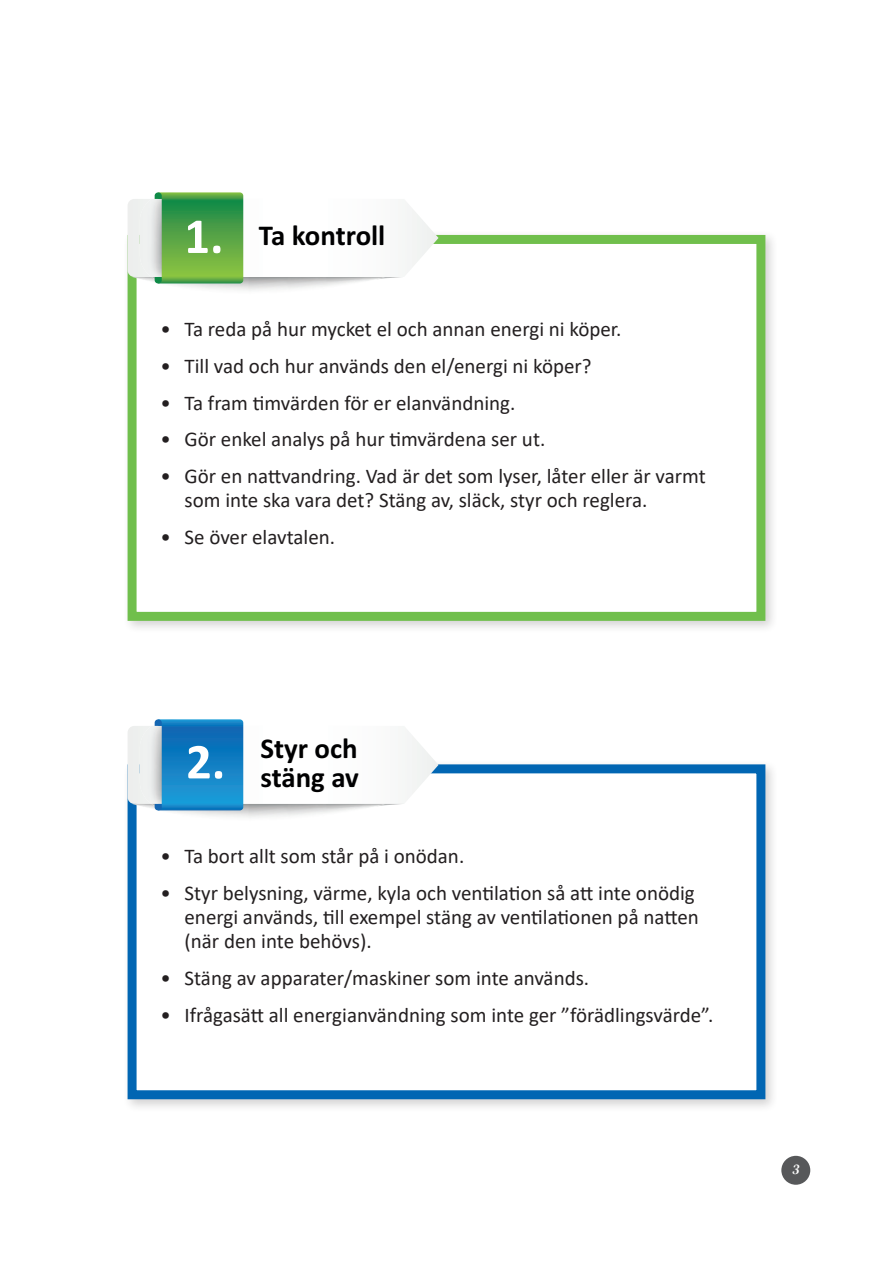
<style>
.page{position:relative;width:893px;height:1263px;background:#fff}
.page>*{position:absolute;margin:0;border:0;box-sizing:border-box;transform-origin:0 0}
.t1{font:700 28.8px "Calibri";letter-spacing:-.005em;color:#000001}
.t2{font:21px/24px "Calibri";color:#231f20}
.t3{font:13.5px "Script MT Bold";color:#fff}
.s1{font-size:50.7px;color:#fff}
</style>
<div class="page">
<div style="left:781px;top:1156px;width:29px;height:29px;background:#57585a;border-radius:50%"></div>
<div style="left:123px;top:760px;width:656px;height:353px;background:#231f20;opacity:.2"></div>
<div style="left:128px;top:764px;width:637px;height:335px;background:#fff;border:9px solid #0166b3"></div>
<div style="left:123px;top:230px;width:656px;height:404px;background:#231f20;opacity:.2"></div>
<div style="left:128px;top:235px;width:637px;height:386px;background:#fff;border:9px solid #70bf4c"></div>
<svg style="left:128px;top:192px;width:311px;height:92px"></svg>
<svg style="left:128px;top:719px;width:311px;height:92px"></svg>
<h1 class="t1" style="left:184px;top:215px;width:203px"><span class="s1">1.</span> Ta kontroll</h1>
<p class="t2" style="left:161px;top:317px;width:462px">• Ta reda på hur mycket el och annan energi ni köper.</p>
<p class="t2" style="left:161px;top:353px;width:433px">• Till vad och hur används den el/energi ni köper?</p>
<p class="t2" style="left:161px;top:390px;width:356px">• Ta fram timvärden för er elanvändning.</p>
<p class="t2" style="left:161px;top:427px;width:386px">• Gör enkel analys på hur timvärdena ser ut.</p>
<p class="t2" style="left:185px;top:464px;width:523px;text-indent:-24px">• Gör en nattvandring. Vad är det som lyser, låter eller är varmt som inte ska vara det? Stäng av, släck, styr och reglera.</p>
<p class="t2" style="left:161px;top:524px;width:176px">• Se över elavtalen.</p>
<h1 class="t1" style="left:261px;top:728px;width:99px">Styr och</h1>
<h1 class="t1" style="left:186px;top:757px;width:174px"><sup>2.</sup> stäng av</h1>
<p class="t2" style="left:161px;top:844px;width:305px">• Ta bort allt som står på i onödan.</p>
<p class="t2" style="left:185px;top:881px;width:516px;text-indent:-24px">• Styr belysning, värme, kyla och ventilation så att inte onödig energi används, till exempel stäng av ventilationen på natten (när den inte behövs).</p>
<p class="t2" style="left:161px;top:965px;width:430px">• Stäng av apparater/maskiner som inte används.</p>
<p class="t2" style="left:161px;top:1002px;width:554px">• Ifrågasätt all energianvändning som inte ger ”förädlingsvärde”.</p>
<p class="t3" style="left:793px;top:1161px;width:9px">3</p>
</div>
